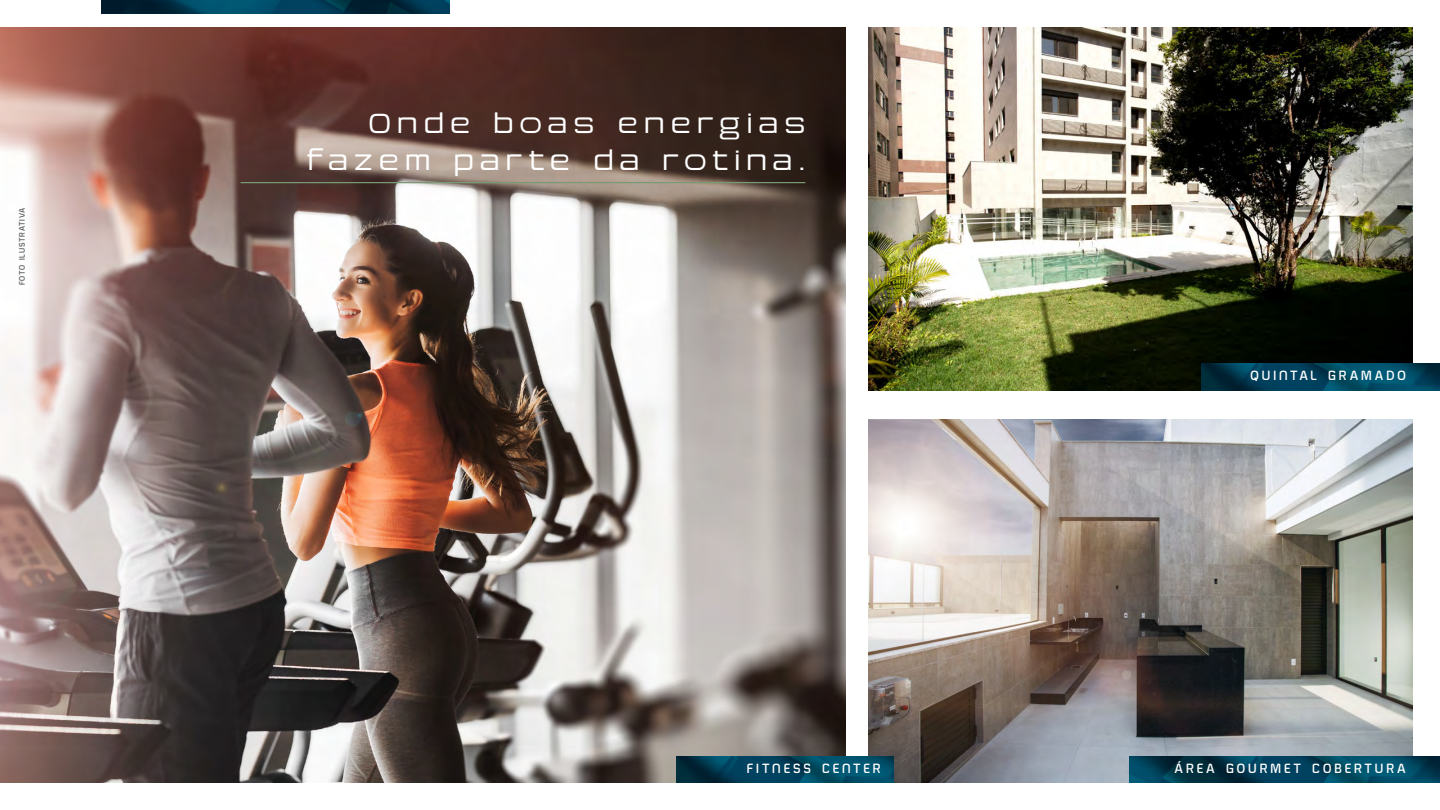
<style>
.page{position:relative;width:1440px;height:810px;background:#fff}
.page>*{position:absolute;margin:0;border:0;box-sizing:border-box;transform-origin:0 0}
.t1{font:expanded 30.75px/36.9px "Northura";letter-spacing:.2em;color:#fff;text-align:right}
.t2{font:500 15px "Northura";letter-spacing:.2em;color:#fff}
.t3{font:500 9px "Northura";letter-spacing:.08em;color:#58595b}
</style>
<div class="page">
<img style="left:0;top:27px;width:846px;height:756px">
<img style="left:868px;top:27px;width:545px;height:363px">
<img style="left:868px;top:420px;width:545px;height:363px">
<img style="left:1202px;top:363px;width:238px;height:27px">
<img style="left:1130px;top:756px;width:310px;height:27px">
<img style="left:676px;top:756px;width:217px;height:27px">
<hr style="left:241px;top:182px;width:564px;height:1px;background:#789b73">
<img style="left:101px;top:0;width:348px;height:14px">
<p class="t3" style="left:17px;top:285px;width:79px;rotate:-90deg">FOTO ILUSTRATIVA</p>
<h1 class="t1" style="left:307px;top:106px;width:500px">Onde boas energias fazem parte da rotina.</h1>
<p class="t2" style="left:1251px;top:368px;width:157px">QUINTAL GRAMADO</p>
<p class="t2" style="left:747px;top:761px;width:135px">FITNESS CENTER</p>
<p class="t2" style="left:1175px;top:761px;width:233px">ÁREA GOURMET COBERTURA</p>
</div>
